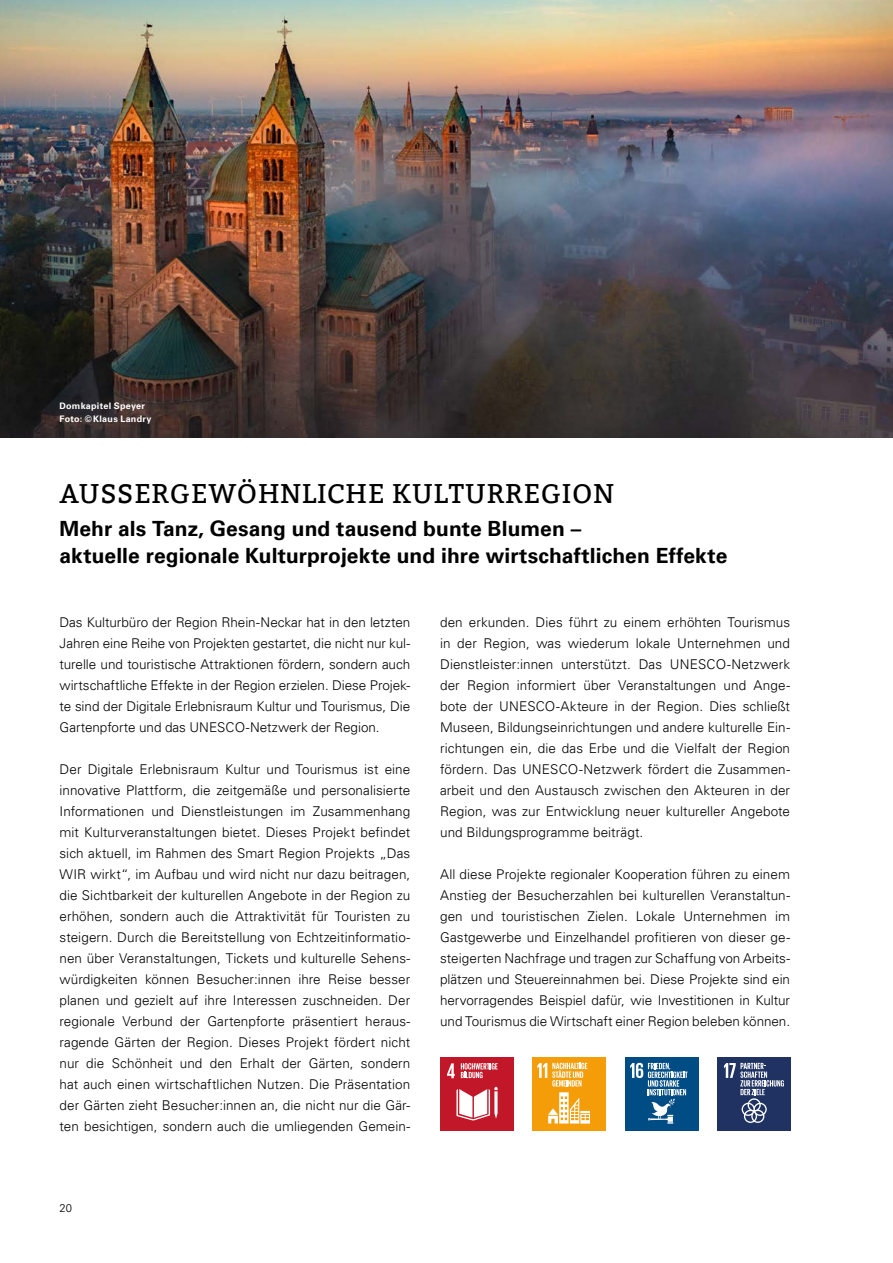
<style>
.page{position:relative;width:893px;height:1263px;background:#fff}
.page>*{position:absolute;margin:0;border:0;box-sizing:border-box;transform-origin:0 0}
.Headline_Kat1_SG_18{font:27px "Bitter";letter-spacing:.025em;color:#000}
.Headline_Kat1_SG_18-2{font:700 21px/27px "Univers LT";letter-spacing:.005em;color:#000}
.Fließtext_2-Spaltig{font:300 13.5px/21px "Univers LT";color:#000;text-align:justify}
.t1{font:300 11.25px "Univers LT";color:#000}
.t2{font:700 9px/13.5px "Univers LT";letter-spacing:.03em;color:#fff}
</style>
<div class="page">
<img style="left:0;top:0;width:893px;height:438px">
<div style="left:440px;top:1057px;width:73px;height:73px;background:#c11728"></div>
<svg style="left:447px;top:1063px;width:8px;height:15px"></svg>
<svg style="left:456px;top:1087px;width:42px;height:33px"></svg>
<svg style="left:461px;top:1063px;width:37px;height:15px"></svg>
<div style="left:533px;top:1057px;width:73px;height:73px;background:#f59d08"></div>
<svg style="left:537px;top:1063px;width:50px;height:23px"></svg>
<svg style="left:548px;top:1092px;width:42px;height:31px"></svg>
<div style="left:625px;top:1057px;width:73px;height:73px;background:#004c84"></div>
<svg style="left:630px;top:1063px;width:58px;height:61px"></svg>
<div style="left:718px;top:1057px;width:73px;height:73px;background:#1f3262"></div>
<svg style="left:724px;top:1063px;width:60px;height:60px"></svg>
<p class="t2" style="left:60px;top:399px;width:93px">Domkapitel Speyer<br>Foto: ©Klaus Landry</p>
<h3 class="Headline_Kat1_SG_18" style="left:60px;top:477px;width:556px">AUSSERGEWÖHNLICHE KULTURREGION</h3>
<h3 class="Headline_Kat1_SG_18-2" style="left:60px;top:515px;width:669px">Mehr als Tanz, Gesang und tausend bunte Blumen –<br>aktuelle regionale Kulturprojekte und ihre wirtschaftlichen Effekte</h3>
<p class="Fließtext_2-Spaltig" style="left:60px;top:611px;width:352px">Das Kulturbüro der Region Rhein-Neckar hat in den letzten Jahren eine Reihe von Projekten gestartet, die nicht nur kul&shy;turelle und touristische Attraktionen fördern, sondern auch wirtschaftliche Effekte in der Region erzielen. Diese Projek&shy;te sind der Digitale Erlebnisraum Kultur und Tourismus, Die Gartenpforte und das UNESCO-Netzwerk der Region.</p>
<p class="Fließtext_2-Spaltig" style="left:60px;top:758px;width:352px">Der Digitale Erlebnisraum Kultur und Tourismus ist eine innovative Plattform, die zeitgemäße und personalisierte Informationen und Dienstleistungen im Zusammenhang mit Kulturveranstaltungen bietet. Dieses Projekt befindet sich aktuell, im Rahmen des Smart Region Projekts „Das WIR wirkt“, im Aufbau und wird nicht nur dazu beitragen, die Sichtbarkeit der kulturellen Angebote in der Region zu erhöhen, sondern auch die Attraktivität für Touristen zu steigern. Durch die Bereitstellung von Echtzeitinformatio&shy;nen über Veranstaltungen, Tickets und kulturelle Sehens&shy;würdigkeiten können Besucher:innen ihre Reise besser planen und gezielt auf ihre Interessen zuschneiden. Der regionale Verbund der Gartenpforte präsentiert heraus&shy;ragende Gärten der Region. Dieses Projekt fördert nicht nur die Schönheit und den Erhalt der Gärten, sondern hat auch einen wirtschaftlichen Nutzen. Die Präsentation der Gärten zieht Besucher:innen an, die nicht nur die Gär&shy;ten besichtigen, sondern auch die umliegenden Gemein-</p>
<p class="t1" style="left:60px;top:1201px;width:14px">20</p>
<p class="Fließtext_2-Spaltig" style="left:440px;top:611px;width:351px">den erkunden. Dies führt zu einem erhöhten Tourismus in der Region, was wiederum lokale Unternehmen und Dienstleister:innen unterstützt. Das UNESCO-Netzwerk der Region informiert über Veranstaltungen und Ange&shy;bote der UNESCO-Akteure in der Region. Dies schließt Museen, Bildungseinrichtungen und andere kulturelle Ein&shy;richtungen ein, die das Erbe und die Vielfalt der Region fördern. Das UNESCO-Netzwerk fördert die Zusammen&shy;arbeit und den Austausch zwischen den Akteuren in der Region, was zur Entwicklung neuer kultureller Angebote und Bildungsprogramme beiträgt.</p>
<p class="Fließtext_2-Spaltig" style="left:440px;top:863px;width:351px">All diese Projekte regionaler Kooperation führen zu einem Anstieg der Besucherzahlen bei kulturellen Veranstaltun&shy;gen und touristischen Zielen. Lokale Unternehmen im Gastgewerbe und Einzelhandel profitieren von dieser ge&shy;steigerten Nachfrage und tragen zur Schaffung von Arbeits&shy;plätzen und Steuereinnahmen bei. Diese Projekte sind ein hervorragendes Beispiel dafür, wie Investitionen in Kultur und Tourismus die Wirtschaft einer Region beleben können.</p>
</div>
